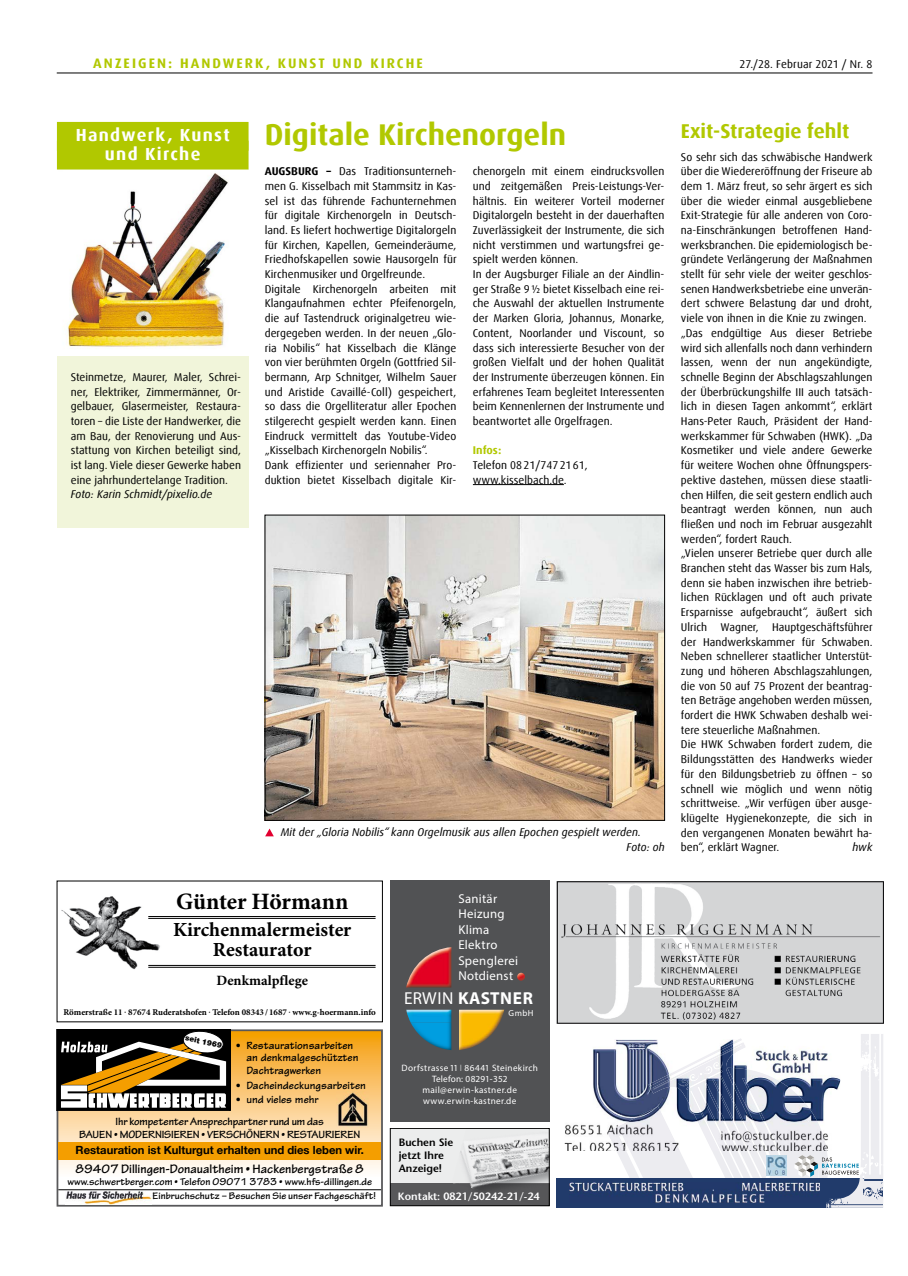
<style>
.page{position:relative;width:908px;height:1276px;background:#fff}
.page>*{position:absolute;margin:0;border:0;box-sizing:border-box;transform-origin:0 0}
.t1{font:700 30px "Dax Offc Pro";color:#b1c800}
.t2{font:700 23.5px "Minion Pro";letter-spacing:-.005em;color:#000}
.t3{font:700 20px/19.4px "Minion Pro";letter-spacing:-.005em;color:#000;text-align:center}
.t4{font:700 20px "Dax Offc Pro";color:#b1c800}
.t5{font:700 17.5px/18.8px "Dax Offc Pro";letter-spacing:.075em;color:#fff;text-align:center}
.t6{font:700 17.38px "Myriad Pro";letter-spacing:.03em;color:#fff}
.t7{font:700 14.25px "Minion Pro";letter-spacing:.005em;color:#000}
.t8{font:700 13.75px "Dax Offc Pro";letter-spacing:.15em;color:#b1c800}
.t9{font:700 13.12px "Tekton Pro";color:#000}
.t10{font:12.88px/15.4px "Myriad Pro";letter-spacing:.02em;color:#fff}
.t11{font:11.25px/14.8px "Dax Offc Pro";color:#000}
.t12{font:700 11.25px/12.5px "Tekton";color:#000}
.t13{font:700 11.25px/13.5px "Tekton Pro";letter-spacing:-.01em;color:#000;text-align:center}
.t14{font:italic 11.25px/14.8px "Dax Offc Pro";color:#000}
.t15{font:700 11.25px "Helvetica Neue";color:#000}
.t16{font:700 10.62px "Tekton Pro";color:#000}
.t17{font:600 10.62px/12.8px "Stone Sans Std";color:#000}
.t18{font:600 10.62px "Stone Sans Std";color:#fff}
.t19{font:700 10.25px "Tekton Pro";color:#000}
.t20{font:700 10px "Segoe Print";letter-spacing:-.02em;color:#000}
.t21{font:9.25px/11.1px "Myriad Pro";letter-spacing:.035em;color:#fff;text-align:center}
.t22{font:700 8.88px "Minion Pro";color:#000}
.t23{font:8.75px "Myriad Pro";color:#fff}
.t24{font:900 7.62px "Helvetica Neue LT";color:#000}
.s1{font-style:italic}
.s2{font-weight:700}
.s3{font-weight:700;color:#b1c800}
.s4{font-family:"Helvetica Neue LT Std";font-size:10px}
.s5{font-weight:400}
.s6{color:#bcbebf}
</style>
<div class="page">
<hr style="left:57px;top:73px;width:815px;height:1px;background:#000">
<div style="left:57px;top:122px;width:191px;height:406px;background:#f1f5da"></div>
<div style="left:57px;top:122px;width:191px;height:29px;background:#b1c800"></div>
<div style="left:57px;top:141px;width:191px;height:28px;background:#b1c800"></div>
<img style="left:57px;top:170px;width:191px;height:184px">
<img style="left:61px;top:896px;width:105px;height:74px">
<hr style="left:148px;top:916px;width:227px;height:1px;background:#000">
<hr style="left:148px;top:918px;width:227px;height:1px;background:#000">
<hr style="left:148px;top:965px;width:227px;height:1px;background:#000">
<hr style="left:148px;top:967px;width:227px;height:1px;background:#000">
<div style="left:390px;top:880px;width:159px;height:241px;background:#515254"></div>
<img style="left:406px;top:947px;width:45px;height:40px">
<img style="left:410px;top:1022px;width:41px;height:28px">
<img style="left:406px;top:1009px;width:45px;height:13px">
<img style="left:459px;top:1009px;width:45px;height:41px">
<svg style="left:517px;top:972px;width:7px;height:8px"></svg>
<img style="left:556px;top:881px;width:326px;height:142px">
<svg style="left:60px;top:1032px;width:320px;height:168px"></svg>
<div style="left:57px;top:1029px;width:326px;height:177px;border:2px solid #58585a"></div>
<div style="left:58px;top:1142px;width:323px;height:18px;background:#f49e00"></div>
<svg style="left:59px;top:1031px;width:169px;height:77px"></svg>
<div style="left:57px;top:1029px;width:173px;height:81px;border:1px solid #000"></div>
<svg style="left:61px;top:1029px;width:165px;height:78px"></svg>
<hr style="left:58px;top:1189px;width:323px;height:1px;background:#000">
<img style="left:66px;top:1191px;width:85px;height:13px">
<img style="left:336px;top:1091px;width:32px;height:36px">
<div style="left:556px;top:1177px;width:326px;height:30px;background:#213b6b"></div>
<img style="left:569px;top:1182px;width:38px;height:10px">
<img style="left:564px;top:1049px;width:43px;height:102px">
<svg style="left:607px;top:1034px;width:275px;height:173px"></svg>
<div style="left:390px;top:1128px;width:159px;height:63px;background:#eceded"></div>
<div style="left:390px;top:1183px;width:159px;height:23px;background:#58585a"></div>
<img style="left:459px;top:1138px;width:88px;height:55px">
<div style="left:390px;top:1128px;width:159px;height:78px;border:1px solid #000"></div>
<hr style="left:472px;top:484px;width:91px;height:1px;background:#000">
<img style="left:267px;top:517px;width:395px;height:301px">
<svg style="left:265px;top:828px;width:9px;height:8px"></svg>
<p class="t8" style="left:93px;top:54px;width:331px">ANZEIGEN: HANDWERK, KUNST UND KIRCHE</p>
<p class="t11" style="left:739px;top:56px;width:134px">27./28. Februar 2021 / Nr. 8</p>
<p class="t5" style="left:76px;top:126px;width:155px">Handwerk, Kunst und Kirche</p>
<p class="t11" style="left:71px;top:370px;width:172px">Steinmetze, Maurer, Maler, Schrei&shy;ner, Elektriker, Zimmermänner, Or&shy;gelbauer, Glasermeister, Restaura&shy;toren – die Liste der Handwerker, die am Bau, der Renovierung und Aus&shy;stattung von Kirchen beteiligt sind, ist lang. Viele dieser Gewerke haben eine jahrhundertelange Tradition.<br><span class="s1">Foto: Karin Schmidt/pixelio.de</span></p>
<p class="t1" style="left:265px;top:116px;width:303px">Digitale Kirchenorgeln</p>
<p class="t11" style="left:265px;top:164px;width:193px"><span class="s2">AUGSBURG –</span> Das Traditionsunterneh&shy;men G. Kisselbach mit Stammsitz in Kas&shy;sel ist das führende Fachunternehmen für digitale Kirchenorgeln in Deutsch&shy;land. Es liefert hochwertige Digitalorgeln für Kirchen, Kapellen, Gemeinderäume, Friedhofskapellen sowie Hausorgeln für Kirchenmusiker und Orgelfreunde.<br>Digitale Kirchenorgeln arbeiten mit Klangaufnahmen echter Pfeifenorgeln, die auf Tastendruck originalgetreu wie&shy;dergegeben werden. In der neuen „Glo&shy;ria Nobilis“ hat Kisselbach die Klänge von vier berühmten Orgeln (Gottfried Sil&shy;bermann, Arp Schnitger, Wilhelm Sauer und Aristide Cavaillé-Coll) gespeichert, so dass die Orgelliteratur aller Epochen stilgerecht gespielt werden kann. Einen Eindruck vermittelt das Youtube-Video „Kisselbach Kirchenorgeln Nobilis“.<br>Dank effizienter und seriennaher Pro&shy;duktion bietet Kisselbach digitale Kir-</p>
<p class="t11" style="left:472px;top:164px;width:193px">chenorgeln mit einem eindrucksvollen und zeitgemäßen Preis-Leistungs-Ver&shy;hältnis. Ein weiterer Vorteil moderner Digitalorgeln besteht in der dauerhaften Zuverlässigkeit der Instrumente, die sich nicht verstimmen und wartungsfrei ge&shy;spielt werden können.<br>In der Augsburger Filiale an der Aindlin&shy;ger Straße 9 ½ bietet Kisselbach eine rei&shy;che Auswahl der aktuellen Instrumente der Marken Gloria, Johannus, Monarke, Content, Noorlander und Viscount, so dass sich interessierte Besucher von der großen Vielfalt und der hohen Qualität der Instrumente überzeugen können. Ein erfahrenes Team begleitet Interessenten beim Kennenlernen der Instrumente und beantwortet alle Orgelfragen.</p>
<p class="t11" style="left:472px;top:443px;width:116px"><span class="s3">Infos:<br></span>Telefon 08 21/747 21 61, www.kisselbach.de.</p>
<p class="t14" style="left:626px;top:825px;width:40px;text-indent:-345px">Mit der „Gloria Nobilis“ kann Orgelmusik aus allen Epochen gespielt werden.<br>Foto: oh</p>
<p class="t2" style="left:176px;top:888px;width:174px">Günter Hörmann</p>
<p class="t3" style="left:173px;top:921px;width:180px">Kirchenmalermeister<br>Restaurator</p>
<p class="t7" style="left:216px;top:972px;width:93px">Denkmalpflege</p>
<p class="t22" style="left:63px;top:1007px;width:314px">Römerstraße 11 . 87674 Ruderatshofen . Telefon 08343/1687 . www.g-hoermann.info</p>
<p class="t24" style="left:186px;top:1033px;width:39px;rotate:12deg">seit 1969</p>
<p class="t12" style="left:246px;top:1039px;width:113px;text-indent:-11px"><span class="s4">•</span> Restaurationsarbeiten an denkmalgeschützten<br>Dachtragwerken</p>
<p class="t12" style="left:235px;top:1078px;width:132px"><span class="s4">•</span> Dacheindeckungsarbeiten</p>
<p class="t12" style="left:235px;top:1093px;width:84px"><span class="s4">•</span> und vieles mehr</p>
<p class="t10" style="left:458px;top:890px;width:61px">Sanitär<br>Heizung<br>Klima<br>Elektro<br>Spenglerei<br>Notdienst</p>
<p class="t6" style="left:404px;top:986px;width:130px"><span class="s5">ERWIN</span> KASTNER</p>
<p class="t23" style="left:508px;top:1007px;width:26px">GmbH</p>
<p class="t21" style="left:401px;top:1062px;width:138px">Dorfstrasse 11 <span class="s6">I</span> 86441 Steinekirch<br>Telefon: 08291-352 mail@erwin-kastner.de www.erwin-kastner.de</p>
<p class="t13" style="left:79px;top:1114px;width:283px">Ihr kompetenter Ansprechpartner rund um das<br>BAUEN • MODERNISIEREN • VERSCHÖNERN • RESTAURIEREN</p>
<p class="t9" style="left:76px;top:1161px;width:289px">89407 Dillingen-Donaualtheim • Hackenbergstraße 8</p>
<p class="t16" style="left:67px;top:1175px;width:306px">www.schwertberger.com • Telefon 09071 3783 • www.hfs-dillingen.de</p>
<p class="t19" style="left:152px;top:1189px;width:225px">Einbruchschutz – Besuchen Sie unser Fachgeschäft!</p>
<p class="t15" style="left:76px;top:1141px;width:289px">Restauration ist Kulturgut erhalten und dies leben wir.</p>
<p class="t17" style="left:398px;top:1136px;width:56px">Buchen Sie jetzt Ihre<br>Anzeige!</p>
<p class="t18" style="left:398px;top:1189px;width:143px">Kontakt: 0821/50242-21/-24</p>
<p class="t20" style="left:65px;top:1141px;width:310px">Wir wünschen frohe Weihnachten und ein gesundes neues Jahr!</p>
<p class="t4" style="left:680px;top:118px;width:170px">Exit-Strategie fehlt</p>
<p class="t11" style="left:680px;top:149px;width:193px">So sehr sich das schwäbische Handwerk über die Wiedereröffnung der Friseure ab dem 1. März freut, so sehr ärgert es sich über die wieder einmal ausgebliebene Exit-Strategie für alle anderen von Coro&shy;na-Einschränkungen betroffenen Hand&shy;werksbranchen. Die epidemiologisch be&shy;gründete Verlängerung der Maßnahmen stellt für sehr viele der weiter geschlos&shy;senen Handwerksbetriebe eine unverän&shy;dert schwere Belastung dar und droht, viele von ihnen in die Knie zu zwingen. „Das endgültige Aus dieser Betriebe wird sich allenfalls noch dann verhindern lassen, wenn der nun angekündigte, schnelle Beginn der Abschlagszahlungen der Überbrückungshilfe III auch tatsäch&shy;lich in diesen Tagen ankommt“, erklärt Hans-Peter Rauch, Präsident der Hand&shy;werkskammer für Schwaben (HWK). „Da Kosmetiker und viele andere Gewerke für weitere Wochen ohne Öffnungspers&shy;pektive dastehen, müssen diese staatli&shy;chen Hilfen, die seit gestern endlich auch beantragt werden können, nun auch fließen und noch im Februar ausgezahlt werden“, fordert Rauch.<br>„Vielen unserer Betriebe quer durch alle Branchen steht das Wasser bis zum Hals, denn sie haben inzwischen ihre betrieb&shy;lichen Rücklagen und oft auch private Ersparnisse aufgebraucht“, äußert sich Ulrich Wagner, Hauptgeschäftsführer der Handwerkskammer für Schwaben.<br>Neben schnellerer staatlicher Unterstüt&shy;zung und höheren Abschlagszahlungen, die von 50 auf 75 Prozent der beantrag&shy;ten Beträge angehoben werden müssen, fordert die HWK Schwaben deshalb wei&shy;tere steuerliche Maßnahmen.<br>Die HWK Schwaben fordert zudem, die Bildungsstätten des Handwerks wieder für den Bildungsbetrieb zu öffnen – so schnell wie möglich und wenn nötig schrittweise. „Wir verfügen über ausge&shy;klügelte Hygienekonzepte, die sich in den vergangenen Monaten bewährt ha&shy;ben“, erklärt Wagner.</p>
<p class="t14" style="left:852px;top:840px;width:22px">hwk</p>
</div>
